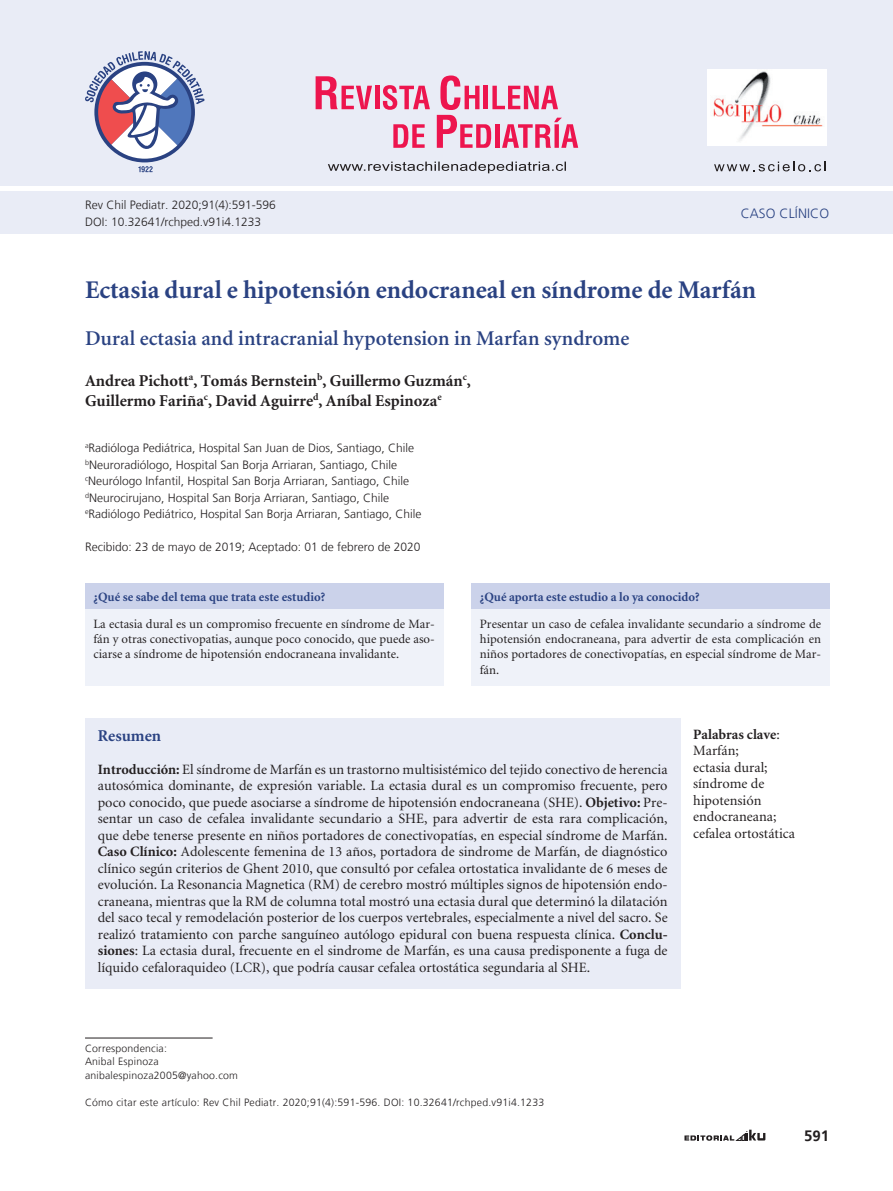
<style>
.page{position:relative;width:893px;height:1191px;background:#fff}
.page>*{position:absolute;margin:0;border:0;box-sizing:border-box;transform-origin:0 0}
._2-titulo{font:700 25.5px "Minion";color:#2a4282}
._2-titulo_ingles{font:600 21px "Minion";color:#2a4282}
._3-autor{font:700 16.5px/19.8px "Minion";color:#231f20}
._6-subtitulo{font:700 16.5px "Minion";color:#2a4282}
.t1{font:700 15px "Frutiger LT";color:#231f20}
._5-resumen{font:14.25px/16.5px "Minion";color:#231f20}
._5-resumen-2{font:700 14.25px "Minion";color:#231f20}
._2-nombre_sección{font:300 13.5px "Frutiger LT";letter-spacing:.01em;color:#2a4282}
._5-resumen-3{font:12.75px/15.3px "Minion";color:#231f20;text-align:justify}
._6-subtitulo-2{font:700 12.75px "Minion";color:#2a4282}
._3-datos_autores-doi{font:300 12px "Frutiger LT";color:#231f20}
._4-correspondencia{font:300 10.5px "Frutiger LT";letter-spacing:.02em;color:#231f20}
.s1{font-weight:700}
.s2{font-weight:400}
</style>
<div class="page">
<svg style="left:684px;top:1129px;width:81px;height:11px"></svg>
<div style="left:0;top:192px;width:893px;height:42px;background:#e9ecf6"></div>
<div style="left:0;top:0;width:893px;height:186px;background:#e9ecf6"></div>
<svg style="left:714px;top:162px;width:111px;height:9px"></svg>
<svg style="left:138px;top:166px;width:15px;height:6px"></svg>
<svg style="left:85px;top:51px;width:120px;height:108px"></svg>
<img style="left:707px;top:70px;width:119px;height:75px">
<svg style="left:393px;top:124px;width:32px;height:24px"></svg>
<svg style="left:316px;top:76px;width:56px;height:33px"></svg>
<hr style="left:375px;top:86px;width:4px;height:23px;background:#ed154e">
<svg style="left:383px;top:85px;width:47px;height:25px"></svg>
<svg style="left:437px;top:75px;width:141px;height:73px"></svg>
<svg style="left:328px;top:162px;width:238px;height:11px"></svg>
<hr style="left:85px;top:1037px;width:128px;height:1px;background:#231f20">
<div style="left:85px;top:717px;width:595px;height:271px;background:#e9ecf6"></div>
<div style="left:85px;top:583px;width:358px;height:26px;background:#cbd2ea"></div>
<div style="left:85px;top:609px;width:358px;height:77px;background:#eff2f9"></div>
<div style="left:471px;top:583px;width:359px;height:26px;background:#cbd2ea"></div>
<div style="left:471px;top:609px;width:359px;height:77px;background:#eff2f9"></div>
<p class="_3-datos_autores-doi" style="left:85px;top:198px;width:192px">Rev Chil Pediatr. 2020;91(4):591-596</p>
<p class="_3-datos_autores-doi" style="left:85px;top:215px;width:178px">DOI: 10.32641/rchped.v91i4.1233</p>
<p class="_2-nombre_sección" style="left:741px;top:205px;width:90px">CASO CLÍNICO</p>
<h1 class="_2-titulo" style="left:85px;top:277px;width:673px">Ectasia dural e hipotensión endocraneal en síndrome de Marfán</h1>
<p class="_2-titulo_ingles" style="left:85px;top:327px;width:546px">Dural ectasia and intracranial hypotension in Marfan syndrome</p>
<p class="_3-autor" style="left:85px;top:371px;width:387px">Andrea Pichott<sup>a</sup>, Tomás Bernstein<sup>b</sup>, Guillermo Guzmán<sup>c</sup>,<br>Guillermo Fariña<sup>c</sup>, David Aguirre<sup>d</sup>, Aníbal Espinoza<sup>e</sup></p>
<p class="_3-datos_autores-doi" style="left:85px;top:441px;width:331px"><sup>a</sup>Radióloga Pediátrica, Hospital San Juan de Dios, Santiago, Chile</p>
<p class="_3-datos_autores-doi" style="left:85px;top:457px;width:314px"><sup>b</sup>Neuroradiólogo, Hospital San Borja Arriaran, Santiago, Chile</p>
<p class="_3-datos_autores-doi" style="left:85px;top:474px;width:325px"><sup>c</sup>Neurólogo Infantil, Hospital San Borja Arriaran, Santiago, Chile</p>
<p class="_3-datos_autores-doi" style="left:85px;top:490px;width:306px"><sup>d</sup>Neurocirujano, Hospital San Borja Arriaran, Santiago, Chile</p>
<p class="_3-datos_autores-doi" style="left:85px;top:507px;width:338px"><sup>e</sup>Radiólogo Pediátrico, Hospital San Borja Arriaran, Santiago, Chile</p>
<p class="_3-datos_autores-doi" style="left:85px;top:540px;width:337px">Recibido: 23 de mayo de 2019; Aceptado: 01 de febrero de 2020</p>
<p class="_6-subtitulo-2" style="left:94px;top:590px;width:233px">¿Qué se sabe del tema que trata este estudio?</p>
<p class="_5-resumen-3" style="left:94px;top:616px;width:343px">La ectasia dural es un compromiso frecuente en síndrome de Mar&shy;fán y otras conectivopatias, aunque poco conocido, que puede aso&shy;ciarse a síndrome de hipotensión endocraneana invalidante.</p>
<p class="_6-subtitulo-2" style="left:480px;top:590px;width:221px">¿Qué aporta este estudio a lo ya conocido?</p>
<p class="_5-resumen-3" style="left:480px;top:616px;width:343px">Presentar un caso de cefalea invalidante secundario a síndrome de hipotensión endocraneana, para advertir de esta complicación en niños portadores de conectivopatías, en especial síndrome de Mar&shy;fán.</p>
<p class="_6-subtitulo" style="left:98px;top:727px;width:65px">Resumen</p>
<p class="_5-resumen" style="left:98px;top:761px;width:571px;text-align:justify"><span class="s1">Introducción:</span> El síndrome de Marfán es un trastorno multisistémico del tejido conectivo de herencia autosómica dominante, de expresión variable. La ectasia dural es un compromiso frecuente, pero poco conocido, que puede asociarse a síndrome de hipotensión endocraneana (SHE). <span class="s1">Objetivo:</span> Pre&shy;sentar un caso de cefalea invalidante secundario a SHE, para advertir de esta rara complicación, que debe tenerse presente en niños portadores de conectivopatías, en especial síndrome de Marfán.<br><span class="s1">Caso Clínico:</span> Adolescente femenina de 13 años, portadora de sindrome de Marfán, de diagnóstico clínico según criterios de Ghent 2010, que consultó por cefalea ortostatica invalidante de 6 meses de evolución. La Resonancia Magnetica (RM) de cerebro mostró múltiples signos de hipotensión endo&shy;craneana, mientras que la RM de columna total mostró una ectasia dural que determinó la dilatación del saco tecal y remodelación posterior de los cuerpos vertebrales, especialmente a nivel del sacro. Se realizó tratamiento con parche sanguíneo autólogo epidural con buena respuesta clínica. <span class="s1">Conclu&shy;siones</span>: La ectasia dural, frecuente en el sindrome de Marfán, es una causa predisponente a fuga de líquido cefaloraquideo (LCR), que podría causar cefalea ortostática segundaria al SHE.</p>
<p class="_5-resumen-2" style="left:693px;top:727px;width:88px">Palabras clave<span class="s2">:</span></p>
<p class="_5-resumen" style="left:693px;top:743px;width:103px">Marfán;<br>ectasia dural; síndrome de hipotensión endocraneana; cefalea ortostática</p>
<p class="_4-correspondencia" style="left:85px;top:1042px;width:83px">Correspondencia:</p>
<p class="_4-correspondencia" style="left:85px;top:1055px;width:75px">Anibal Espinoza</p>
<p class="_4-correspondencia" style="left:85px;top:1069px;width:154px">anibalespinoza2005@yahoo.com</p>
<p class="_4-correspondencia" style="left:85px;top:1096px;width:461px">Cómo citar este artículo: Rev Chil Pediatr. 2020;91(4):591-596. DOI: 10.32641/rchped.v91i4.1233</p>
<p class="t1" style="left:804px;top:1127px;width:27px">591</p>
</div>
